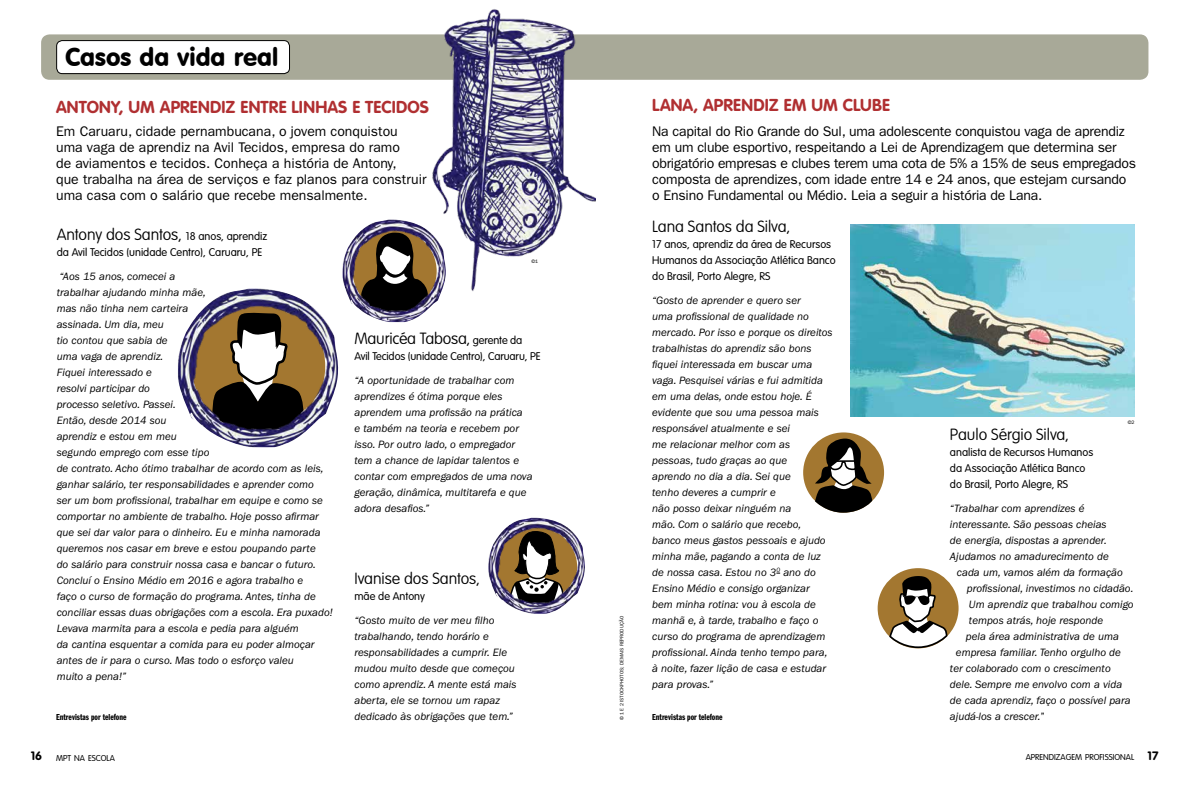
<style>
.page{position:relative;width:1191px;height:794px;background:#fff}
.page>*{position:absolute;margin:0;border:0;box-sizing:border-box;transform-origin:0 0}
.t1{font:25px "VAG Rounded BT";letter-spacing:-.005em;color:#000}
.t2{font:700 17px "VAG Rounded Std";letter-spacing:.01em;color:#b02f31}
.t3{font:100 16px "VAG Rounded Std";letter-spacing:-.005em;color:#000}
.t4{font:14px/16px "ITC Franklin Gothic Std";letter-spacing:-.015em;color:#000}
.t5{font:italic 11px/16px "ITC Franklin Gothic Std";color:#000}
.t6{font:300 11px/16px "VAG Rounded Std";color:#000}
.t7{font:9px "ITC Franklin Gothic Std Dm Cp";color:#000}
.t8{font:300 8.4px "VAG Rounded Std";color:#000}
.t9{font:5px "ITC Franklin Gothic Std";letter-spacing:-.01em;color:#000}
.s1{font-weight:300;font-size:11px}
.s2{font-style:normal;font-stretch:condensed}
.s3{font-weight:700;font-size:12px}
</style>
<div class="page">
<div style="left:877px;top:568px;width:81px;height:80px;background:#a37730;border-radius:50%"></div>
<div style="left:41px;top:34px;width:1107px;height:46px;background:#a8a998;border-radius:9px"></div>
<img style="left:419px;top:9px;width:176px;height:282px">
<div style="left:803px;top:432px;width:81px;height:80px;background:#a37730;border-radius:50%"></div>
<img style="left:850px;top:224px;width:284px;height:192px">
<svg style="left:888px;top:575px;width:60px;height:74px"></svg>
<img style="left:342px;top:219px;width:104px;height:103px">
<img style="left:488px;top:517px;width:97px;height:97px">
<img style="left:178px;top:288px;width:161px;height:159px">
<div style="left:57px;top:41px;width:232px;height:33px;background:#fff;border-radius:6px"></div>
<div style="left:56px;top:40px;width:234px;height:34px;border:1px solid #000;border-radius:6px"></div>
<svg style="left:815px;top:438px;width:57px;height:74px"></svg>
<h1 class="t1" style="left:65px;top:41px;width:215px">Casos da vida real</h1>
<h2 class="t2" style="left:56px;top:97px;width:374px">ANTONY, UM APRENDIZ ENTRE LINHAS E TECIDOS</h2>
<h2 class="t2" style="left:652px;top:95px;width:238px">LANA, APRENDIZ EM UM CLUBE</h2>
<p class="t4" style="left:56px;top:123px;width:372px">Em Caruaru, cidade pernambucana, o jovem conquistou uma vaga de aprendiz na Avil Tecidos, empresa do ramo<br>de aviamentos e tecidos. Conheça a história de Antony,<br>que trabalha na área de serviços e faz planos para construir uma casa com o salário que recebe mensalmente.</p>
<p class="t4" style="left:652px;top:123px;width:485px">Na capital do Rio Grande do Sul, uma adolescente conquistou vaga de aprendiz em um clube esportivo, respeitando a Lei de Aprendizagem que determina ser obrigatório empresas e clubes terem uma cota de 5% a 15% de seus empregados composta de aprendizes, com idade entre 14 e 24 anos, que estejam cursando o Ensino Fundamental ou Médio. Leia a seguir a história de Lana.</p>
<h3 class="t3" style="left:57px;top:225px;width:212px">Antony dos Santos, <span class="s1">18 anos, aprendiz</span></h3>
<p class="t6" style="left:57px;top:244px;width:207px">da Avil Tecidos (unidade Centro), Caruaru, PE</p>
<p class="t5" style="left:57px;top:268px;width:277px">“Aos 15 anos, comecei a<br>trabalhar ajudando minha mãe,<br>mas não tinha nem carteira<br>assinada. Um dia, meu<br>tio contou que sabia de<br>uma vaga de aprendiz.<br>Fiquei interessado e<br>resolvi participar do<br>processo seletivo. Passei.<br>Então, desde 2014 sou<br>aprendiz e estou em meu<br>segundo emprego com esse tipo<br>de contrato. Acho ótimo trabalhar de acordo com as leis, ganhar salário, ter responsabilidades e aprender como<br>ser um bom profissional, trabalhar em equipe e como se comportar no ambiente de trabalho. Hoje posso afirmar que sei dar valor para o dinheiro. Eu e minha namorada queremos nos casar em breve e estou poupando parte<br>do salário para construir nossa casa e bancar o futuro.<br>Concluí o Ensino Médio em 2016 e agora trabalho e<br>faço o curso de formação do programa. Antes, tinha de conciliar essas duas obrigações com a escola. Era puxado!<br>Levava marmita para a escola e pedia para alguém<br>da cantina esquentar a comida para eu poder almoçar antes de ir para o curso. Mas todo o esforço valeu<br>muito a pena!”</p>
<p class="t7" style="left:56px;top:712px;width:72px">Entrevistas por telefone</p>
<p class="t9" style="left:531px;top:259px;width:8px">©1</p>
<h3 class="t3" style="left:354px;top:329px;width:169px">Mauricéa Tabosa, <span class="s1">gerente da</span></h3>
<p class="t6" style="left:354px;top:348px;width:188px">Avil Tecidos (unidade Centro), Caruaru, PE</p>
<p class="t5" style="left:354px;top:372px;width:180px">“A oportunidade de trabalhar com aprendizes é ótima porque eles aprendem uma profissão na prática<br>e também na teoria e recebem por isso. Por outro lado, o empregador tem a chance de lapidar talentos e contar com empregados de uma nova geração, dinâmica, multitarefa e que adora desafios.”</p>
<h3 class="t3" style="left:354px;top:569px;width:127px">Ivanise dos Santos,</h3>
<p class="t6" style="left:354px;top:588px;width:72px">mãe de Antony</p>
<p class="t5" style="left:354px;top:612px;width:164px">“Gosto muito de ver meu filho trabalhando, tendo horário e responsabilidades a cumprir. Ele mudou muito desde que começou como aprendiz. A mente está mais aberta, ele se tornou um rapaz dedicado às obrigações que tem.”</p>
<p class="t9" style="left:619px;top:720px;width:105px;rotate:-90deg">© 1 e 2 istockphotos; demais reprodução</p>
<h3 class="t3" style="left:652px;top:217px;width:140px">Lana Santos da Silva,</h3>
<p class="t6" style="left:652px;top:236px;width:185px">17 anos, aprendiz da área de Recursos<br>Humanos da Associação Atlética Banco do Brasil, Porto Alegre, RS</p>
<p class="t5" style="left:652px;top:292px;width:182px">“Gosto de aprender e quero ser<br>uma profissional de qualidade no mercado. Por isso e porque os direitos trabalhistas do aprendiz são bons fiquei interessada em buscar uma vaga. Pesquisei várias e fui admitida em uma delas, onde estou hoje. É evidente que sou uma pessoa mais responsável atualmente e sei<br>me relacionar melhor com as pessoas, tudo graças ao que<br>aprendo no dia a dia. Sei que<br>tenho deveres a cumprir e<br>não posso deixar ninguém na<br>mão. Com o salário que recebo, banco meus gastos pessoais e ajudo minha mãe, pagando a conta de luz de nossa casa. Estou no 3<sup>0</sup> ano do<br>Ensino Médio e consigo organizar bem minha rotina: vou à escola de manhã e, à tarde, trabalho e faço o curso do programa de aprendizagem profissional. Ainda tenho tempo para, à noite, fazer lição de casa e estudar para provas.”</p>
<p class="t7" style="left:652px;top:712px;width:72px">Entrevistas por telefone</p>
<p class="t9" style="left:1127px;top:419px;width:8px">©2</p>
<h3 class="t3" style="left:950px;top:425px;width:121px">Paulo Sérgio Silva,</h3>
<p class="t6" style="left:950px;top:444px;width:145px">analista de Recursos Humanos da Associação Atlética Banco do Brasil, Porto Alegre, RS</p>
<p class="t5" style="left:950px;top:500px;width:136px">“Trabalhar com aprendizes é</p>
<p class="t5" style="left:950px;top:516px;width:158px">interessante. São pessoas cheias</p>
<p class="t5" style="left:950px;top:532px;width:158px">de energia, dispostas a aprender.</p>
<p class="t5" style="left:950px;top:548px;width:160px">Ajudamos no amadurecimento de</p>
<p class="t5" style="left:957px;top:564px;width:167px">cada um, vamos além da formação</p>
<p class="t5" style="left:967px;top:580px;width:168px">profissional, investimos no cidadão.</p>
<p class="t5" style="left:969px;top:596px;width:166px">Um aprendiz que trabalhou comigo</p>
<p class="t5" style="left:969px;top:612px;width:136px">tempos atrás, hoje responde</p>
<p class="t5" style="left:966px;top:628px;width:154px">pela área administrativa de uma</p>
<p class="t5" style="left:956px;top:644px;width:166px">empresa familiar. Tenho orgulho de</p>
<p class="t5" style="left:950px;top:661px;width:162px">ter colaborado com o crescimento</p>
<p class="t5" style="left:950px;top:677px;width:174px">dele. Sempre me envolvo com a vida</p>
<p class="t5" style="left:950px;top:693px;width:182px">de cada aprendiz, faço o possível para</p>
<p class="t5" style="left:950px;top:709px;width:96px">ajudá-los a crescer.<span class="s2">”</span></p>
<p class="t8" style="left:31px;top:752px;width:86px"><span class="s3">16</span> MPT NA ESCOLA</p>
<p class="t8" style="left:1025px;top:752px;width:134px">APRENDIZAGEM PROFISSIONAL <span class="s3">17</span></p>
</div>
